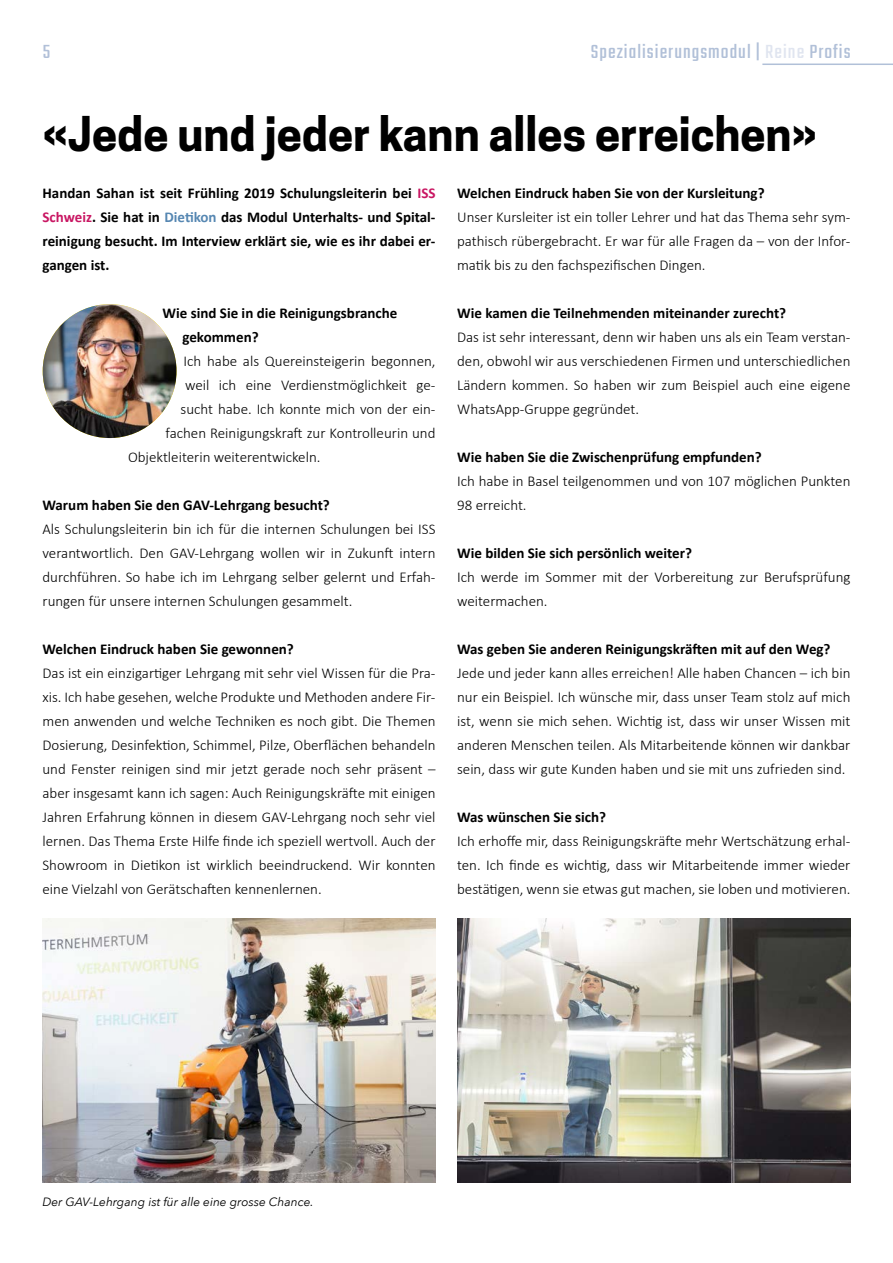
<style>
.page{position:relative;width:893px;height:1263px;background:#fff}
.page>*{position:absolute;margin:0;border:0;box-sizing:border-box;transform-origin:0 0}
.t1{font:700 45px "Cooper Hewitt";color:#000}
.t2{font:21px "Teko";letter-spacing:.05em;color:#b1c0d8}
.t3{font:300 15px/24px "Calibri";color:#000;text-align:justify}
.t4{font:700 15px/24px "Calibri";color:#000;text-align:justify}
.t5{font:italic 12px "Avenir Next";color:#000}
.s1{color:#e0e5f0}
.s2{color:#c91763}
.s3{color:#5687b2}
</style>
<div class="page">
<img style="left:43px;top:304px;width:134px;height:134px;border-radius:67px">
<img style="left:43px;top:918px;width:393px;height:264px">
<img style="left:457px;top:918px;width:393px;height:264px">
<hr style="left:762px;top:64px;width:131px;height:1px;background:#b1c0d8">
<h2 class="t2" style="left:43px;top:40px;width:9px">5</h2>
<h2 class="t2" style="left:591px;top:40px;width:261px">Spezialisierungsmodul | <span class="s1">Reine</span> Profis</h2>
<h1 class="t1" style="left:43px;top:107px;width:776px">«Jede und jeder kann alles erreichen»</h1>
<p class="t4" style="left:43px;top:181px;width:395px">Handan Sahan ist seit Frühling 2019 Schulungsleiterin bei <span class="s2">ISS Schweiz</span>. Sie hat in <span class="s3">Dietikon</span> das Modul Unterhalts- und Spital&shy;reinigung besucht. Im Interview erklärt sie, wie es ihr dabei er&shy;gangen ist.</p>
<p class="t4" style="left:182px;top:301px;width:216px;text-indent:-20px">Wie sind Sie in die Reinigungsbranche gekommen?</p>
<p class="t3" style="left:184px;top:348px;width:254px">Ich habe als Quereinsteigerin begonnen,</p>
<p class="t3" style="left:185px;top:372px;width:252px">weil ich eine Verdienstmöglichkeit ge-</p>
<p class="t3" style="left:181px;top:396px;width:256px">sucht habe. Ich konnte mich von der ein-</p>
<p class="t3" style="left:166px;top:420px;width:272px">fachen Reinigungskraft zur Kontrolleurin und</p>
<p class="t3" style="left:128px;top:444px;width:194px">Objektleiterin weiterentwickeln.</p>
<p class="t4" style="left:43px;top:493px;width:289px">Warum haben Sie den GAV-Lehrgang besucht?</p>
<p class="t3" style="left:43px;top:516px;width:395px">Als Schulungsleiterin bin ich für die internen Schulungen bei ISS verantwortlich. Den GAV-Lehrgang wollen wir in Zukunft intern durchführen. So habe ich im Lehrgang selber gelernt und Erfah&shy;rungen für unsere internen Schulungen gesammelt.</p>
<p class="t4" style="left:43px;top:637px;width:253px">Welchen Eindruck haben Sie gewonnen?</p>
<p class="t3" style="left:43px;top:660px;width:395px">Das ist ein einzigartiger Lehrgang mit sehr viel Wissen für die Pra&shy;xis. Ich habe gesehen, welche Produkte und Methoden andere Fir&shy;men anwenden und welche Techniken es noch gibt. Die Themen Dosierung, Desinfektion, Schimmel, Pilze, Oberflächen behandeln und Fenster reinigen sind mir jetzt gerade noch sehr präsent – aber insgesamt kann ich sagen: Auch Reinigungskräfte mit einigen Jahren Erfahrung können in diesem GAV-Lehrgang noch sehr viel lernen. Das Thema Erste Hilfe finde ich speziell wertvoll. Auch der Showroom in Dietikon ist wirklich beeindruckend. Wir konnten eine Vielzahl von Gerätschaften kennenlernen.</p>
<p class="t4" style="left:457px;top:181px;width:309px">Welchen Eindruck haben Sie von der Kursleitung?</p>
<p class="t3" style="left:457px;top:204px;width:395px">Unser Kursleiter ist ein toller Lehrer und hat das Thema sehr sym&shy;pathisch rübergebracht. Er war für alle Fragen da – von der Infor&shy;matik bis zu den fachspezifischen Dingen.</p>
<p class="t4" style="left:457px;top:301px;width:331px">Wie kamen die Teilnehmenden miteinander zurecht?</p>
<p class="t3" style="left:457px;top:324px;width:395px">Das ist sehr interessant, denn wir haben uns als ein Team verstan&shy;den, obwohl wir aus verschiedenen Firmen und unterschiedlichen Ländern kommen. So haben wir zum Beispiel auch eine eigene WhatsApp-Gruppe gegründet.</p>
<p class="t4" style="left:457px;top:445px;width:306px">Wie haben Sie die Zwischenprüfung empfunden?</p>
<p class="t3" style="left:457px;top:468px;width:395px">Ich habe in Basel teilgenommen und von 107 möglichen Punkten<br>98 erreicht.</p>
<p class="t4" style="left:457px;top:541px;width:236px">Wie bilden Sie sich persönlich weiter?</p>
<p class="t3" style="left:457px;top:564px;width:395px">Ich werde im Sommer mit der Vorbereitung zur Berufsprüfung weitermachen.</p>
<p class="t4" style="left:457px;top:637px;width:375px">Was geben Sie anderen Reinigungskräften mit auf den Weg?</p>
<p class="t3" style="left:457px;top:660px;width:395px">Jede und jeder kann alles erreichen! Alle haben Chancen – ich bin nur ein Beispiel. Ich wünsche mir, dass unser Team stolz auf mich ist, wenn sie mich sehen. Wichtig ist, dass wir unser Wissen mit anderen Menschen teilen. Als Mitarbeitende können wir dankbar sein, dass wir gute Kunden haben und sie mit uns zufrieden sind.</p>
<p class="t4" style="left:457px;top:805px;width:151px">Was wünschen Sie sich?</p>
<p class="t3" style="left:457px;top:828px;width:395px">Ich erhoffe mir, dass Reinigungskräfte mehr Wertschätzung erhal&shy;ten. Ich finde es wichtig, dass wir Mitarbeitende immer wieder bestätigen, wenn sie etwas gut machen, sie loben und motivieren.</p>
<p class="t5" style="left:42px;top:1192px;width:273px">Der GAV-Lehrgang ist für alle eine grosse Chance.</p>
</div>
